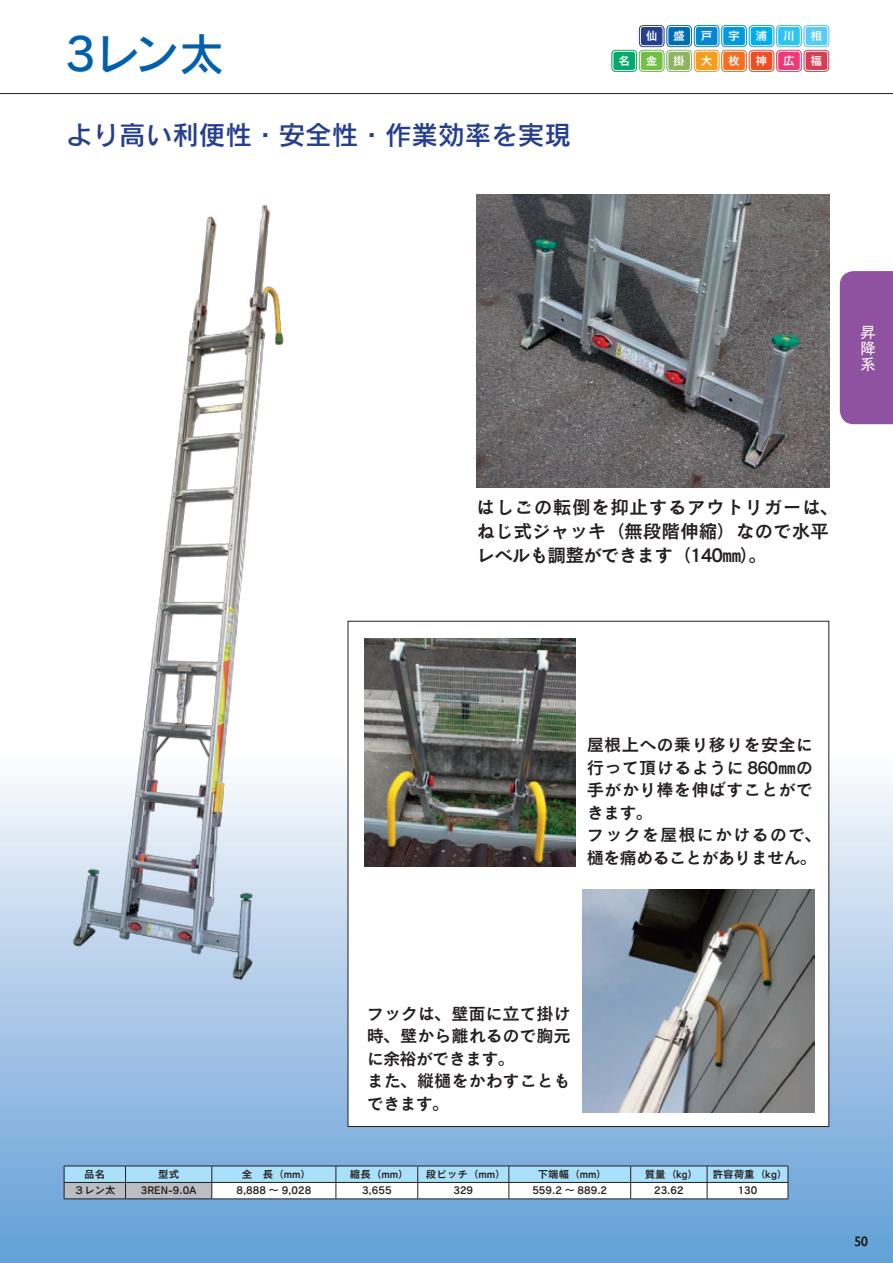
<style>
.page{position:relative;width:893px;height:1263px;background:#fff}
.page>*{position:absolute;margin:0;border:0;box-sizing:border-box;transform-origin:0 0}
.t1{font:44.7px "Rodin Pro DB";color:#0160ae}
.t2{font:26.55px "Rodin Pro DB";color:#253f8e}
.t3{font:18.75px/24px "Cezanne Pro DB";letter-spacing:-.01em;color:#231f20}
.t4{font:17.25px/22.5px "Cezanne Pro DB";letter-spacing:.01em;color:#231f20}
.t5{font:17.25px/22.5px "Cezanne Pro DB";letter-spacing:-.01em;color:#231f20}
.t6{font:15.9px/15.9px "Cezanne Pro M";color:#fff;text-align:justify}
.t7{font:13.5px "Gill Sans";color:#231f20}
.t8{font:11.7px "Cezanne Pro DB";color:#fff}
.t9{font:10.5px "Cezanne Pro DB";color:#231f20}
</style>
<div class="page">
<div style="left:0;top:753px;width:893px;height:510px;background:linear-gradient(to bottom,#fcfbfe,#5f9bd4)"></div>
<div style="left:348px;top:621px;width:481px;height:506px;background:#fff;border:1px solid #231f20"></div>
<svg style="left:64px;top:1166px;width:725px;height:33px"></svg>
<hr style="left:64px;top:1198px;width:62px;height:1px;background:#231f20">
<hr style="left:126px;top:1198px;width:86px;height:1px;background:#231f20">
<hr style="left:212px;top:1198px;width:124px;height:1px;background:#231f20">
<hr style="left:336px;top:1198px;width:82px;height:1px;background:#231f20">
<hr style="left:418px;top:1198px;width:91px;height:1px;background:#231f20">
<hr style="left:509px;top:1198px;width:122px;height:1px;background:#231f20">
<hr style="left:631px;top:1198px;width:76px;height:1px;background:#231f20">
<hr style="left:707px;top:1198px;width:81px;height:1px;background:#231f20">
<img style="left:364px;top:639px;width:212px;height:227px">
<img style="left:476px;top:194px;width:353px;height:293px">
<img style="left:583px;top:890px;width:231px;height:222px">
<img style="left:64px;top:205px;width:243px;height:786px">
<hr style="left:0;top:93px;width:893px;height:1px;background:#231f20">
<div style="left:840px;top:271px;width:53px;height:153px;background:#8e52a1"></div>
<div style="left:749px;top:25px;width:25px;height:22px;background:#00aeef;border-radius:4px"></div>
<div style="left:750px;top:26px;width:23px;height:20px;border:1px solid #fff;border-radius:3px"></div>
<div style="left:721px;top:25px;width:26px;height:22px;background:#009bde;border-radius:4px"></div>
<div style="left:722px;top:26px;width:24px;height:20px;border:1px solid #fff;border-radius:3px"></div>
<div style="left:639px;top:25px;width:25px;height:22px;background:#253f8e;border-radius:4px"></div>
<div style="left:640px;top:26px;width:23px;height:20px;border:1px solid #fff;border-radius:3px"></div>
<div style="left:666px;top:25px;width:26px;height:22px;background:#006cb7;border-radius:4px"></div>
<div style="left:668px;top:26px;width:23px;height:20px;border:1px solid #fff;border-radius:3px"></div>
<div style="left:694px;top:25px;width:25px;height:22px;background:#0089cf;border-radius:4px"></div>
<div style="left:695px;top:26px;width:23px;height:20px;border:1px solid #fff;border-radius:3px"></div>
<div style="left:804px;top:25px;width:25px;height:22px;background:#56cbf5;border-radius:4px"></div>
<div style="left:805px;top:26px;width:23px;height:20px;border:1px solid #fff;border-radius:3px"></div>
<div style="left:776px;top:25px;width:26px;height:22px;background:#2bc4f3;border-radius:4px"></div>
<div style="left:777px;top:26px;width:23px;height:20px;border:1px solid #fff;border-radius:3px"></div>
<div style="left:721px;top:50px;width:26px;height:22px;background:#f36e21;border-radius:4px"></div>
<div style="left:722px;top:51px;width:24px;height:20px;border:1px solid #fff;border-radius:3px"></div>
<div style="left:749px;top:50px;width:25px;height:22px;background:#f04d22;border-radius:4px"></div>
<div style="left:750px;top:51px;width:23px;height:20px;border:1px solid #fff;border-radius:3px"></div>
<div style="left:694px;top:50px;width:25px;height:22px;background:#f89c1c;border-radius:4px"></div>
<div style="left:695px;top:51px;width:23px;height:20px;border:1px solid #fff;border-radius:3px"></div>
<div style="left:611px;top:50px;width:26px;height:22px;background:#00ab6b;border-radius:4px"></div>
<div style="left:613px;top:51px;width:23px;height:20px;border:1px solid #fff;border-radius:3px"></div>
<div style="left:639px;top:50px;width:25px;height:22px;background:#71bf44;border-radius:4px"></div>
<div style="left:640px;top:51px;width:23px;height:20px;border:1px solid #fff;border-radius:3px"></div>
<div style="left:666px;top:50px;width:26px;height:22px;background:#8eb462;border-radius:4px"></div>
<div style="left:668px;top:51px;width:23px;height:20px;border:1px solid #fff;border-radius:3px"></div>
<div style="left:776px;top:50px;width:26px;height:22px;background:#ef3875;border-radius:4px"></div>
<div style="left:777px;top:51px;width:23px;height:20px;border:1px solid #fff;border-radius:3px"></div>
<div style="left:804px;top:50px;width:25px;height:22px;background:#d53f53;border-radius:4px"></div>
<div style="left:805px;top:51px;width:23px;height:20px;border:1px solid #fff;border-radius:3px"></div>
<p class="t1" style="left:65px;top:25px;width:160px">3レン太</p>
<p class="t2" style="left:66px;top:117px;width:506px">より高い利便性・安全性･作業効率を実現</p>
<p class="t8" style="left:646px;top:29px;width:13px">仙</p>
<p class="t8" style="left:673px;top:29px;width:13px">盛</p>
<p class="t8" style="left:701px;top:29px;width:13px">戸</p>
<p class="t8" style="left:728px;top:29px;width:13px">宇</p>
<p class="t8" style="left:756px;top:29px;width:13px">浦</p>
<p class="t8" style="left:783px;top:29px;width:13px">川</p>
<p class="t8" style="left:810px;top:29px;width:13px">相</p>
<p class="t8" style="left:618px;top:53px;width:13px">名</p>
<p class="t8" style="left:646px;top:53px;width:13px">金</p>
<p class="t8" style="left:673px;top:53px;width:13px">掛</p>
<p class="t8" style="left:701px;top:53px;width:13px">大</p>
<p class="t8" style="left:728px;top:53px;width:13px">枚</p>
<p class="t8" style="left:756px;top:53px;width:13px">神</p>
<p class="t8" style="left:783px;top:53px;width:13px">広</p>
<p class="t8" style="left:810px;top:53px;width:13px">福</p>
<p class="t6" style="left:860px;top:323px;width:17px">昇降系</p>
<p class="t3" style="left:476px;top:494px;width:364px">はしごの転倒を抑止するアウトリガーは、ねじ式ジャッキ（無段階伸縮）なので水平レベルも調整ができます（140㎜）。</p>
<p class="t4" style="left:587px;top:733px;width:236px">屋根上への乗り移りを安全に行って頂けるように 860㎜の手がかり棒を伸ばすことができます。<br>フックを屋根にかけるので、樋を痛めることがありません。</p>
<p class="t5" style="left:367px;top:1002px;width:206px">フックは、壁面に立て掛け時、壁から離れるので胸元に余裕ができます。<br>また、縦樋をかわすこともできます。</p>
<p class="t9" style="left:84px;top:1167px;width:23px">品名</p>
<p class="t9" style="left:158px;top:1167px;width:22px">型式</p>
<p class="t9" style="left:242px;top:1167px;width:71px">全　長（mm）</p>
<p class="t9" style="left:350px;top:1167px;width:60px">縮長（mm）</p>
<p class="t9" style="left:426px;top:1167px;width:81px">段ピッチ（mm）</p>
<p class="t9" style="left:538px;top:1167px;width:71px">下端幅（mm）</p>
<p class="t9" style="left:645px;top:1167px;width:55px">質量（kg）</p>
<p class="t9" style="left:713px;top:1167px;width:76px">許容荷重（kg）</p>
<p class="t9" style="left:74px;top:1184px;width:43px">３レン太</p>
<p class="t9" style="left:141px;top:1184px;width:57px">3REN-9.0A</p>
<p class="t9" style="left:236px;top:1184px;width:76px">8,888 〜 9,028</p>
<p class="t9" style="left:362px;top:1184px;width:31px">3,655</p>
<p class="t9" style="left:453px;top:1184px;width:21px">329</p>
<p class="t9" style="left:532px;top:1184px;width:76px">559.2 〜 889.2</p>
<p class="t9" style="left:654px;top:1184px;width:31px">23.62</p>
<p class="t9" style="left:738px;top:1184px;width:21px">130</p>
<p class="t7" style="left:854px;top:1234px;width:15px">50</p>
</div>
